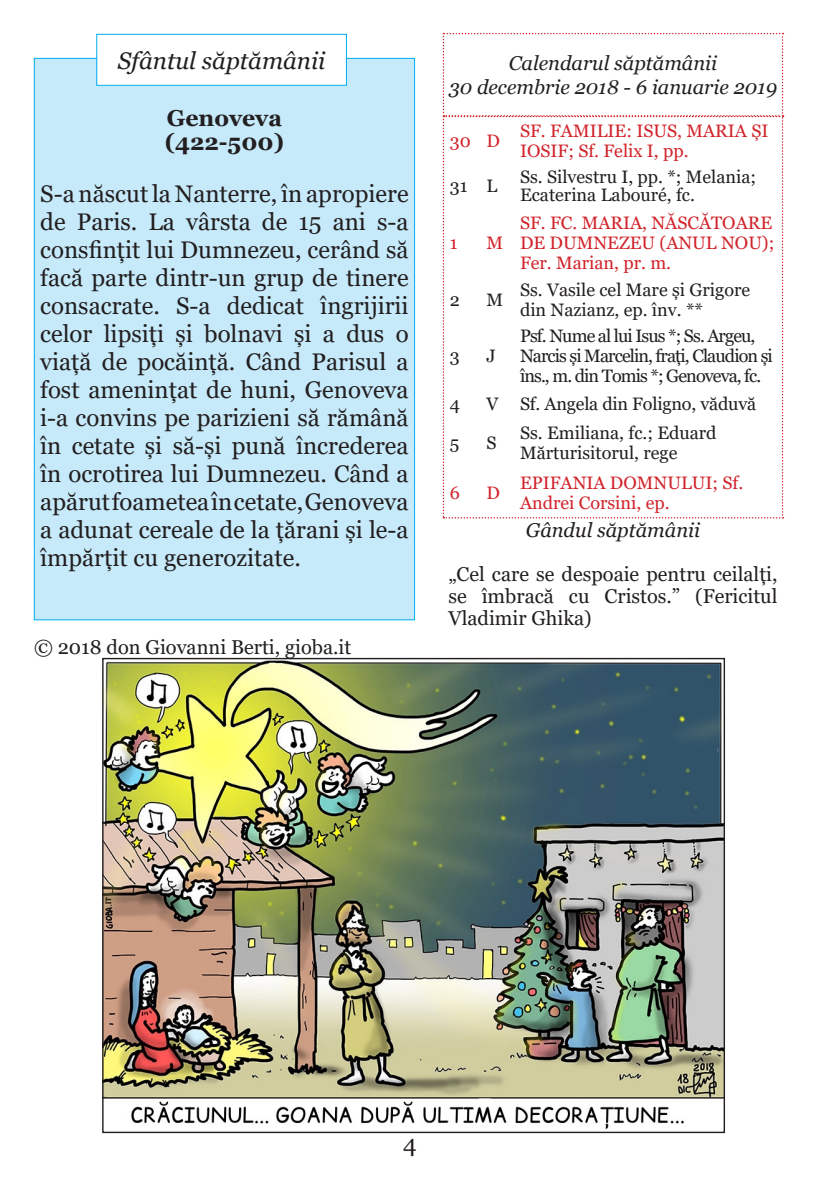
<style>
.page{position:relative;width:840px;height:1191px;background:#fff}
.page>*{position:absolute;margin:0;border:0;box-sizing:border-box;transform-origin:0 0}
.t1{font:24px/28px "Georgia";color:#231f20;text-align:justify}
.t2{font:italic 24px "Georgia";color:#231f20}
.t3{font:700 23px/24px "Georgia";color:#231f20}
.t4{font:20px/22px "Georgia";color:#231f20;text-align:justify}
.t5{font:italic 20px/24px "Georgia";color:#231f20;text-align:center}
.t6{font:18px/20px "Georgia";color:#231f20}
.t7{font:18px/20px "Georgia";color:#d1232a}
.t8{font:18px/20px "Georgia";letter-spacing:-.05em;color:#231f20}
</style>
<div class="page">
<img style="left:104px;top:660px;width:618px;height:469px">
<svg style="left:442px;top:33px;width:341px;height:485px"></svg>
<div style="left:34px;top:58px;width:380px;height:562px;background:#c6eafa"></div>
<div style="left:97px;top:34px;width:249px;height:51px;background:#fff"></div>
<div style="left:96px;top:34px;width:250px;height:52px;border:1px solid #00aeef"></div>
<p class="t2" style="left:118px;top:45px;width:209px">Sfântul săptămânii</p>
<p class="t3" style="left:165px;top:106px;width:121px">Genoveva (422-500)</p>
<p class="t1" style="left:40px;top:180px;width:370px">S-a născut la Nanterre, în apropiere de Paris. La vârsta de 15 ani s-a consfințit lui Dumnezeu, cerând să facă parte dintr-un grup de tinere consacrate. S-a dedicat îngrijirii celor lipsiți și bolnavi și a dus o viață de pocăință. Când Parisul a fost amenințat de huni, Genoveva i-a convins pe parizieni să rămână în cetate și să-și pună încrederea în ocrotirea lui Dumnezeu. Când a apărut foametea în cetate, Genoveva a adunat cereale de la țărani și le-a împărțit cu generozitate.</p>
<p class="t4" style="left:34px;top:636px;width:319px">© 2018 don Giovanni Berti, gioba.it</p>
<p class="t5" style="left:448px;top:52px;width:329px">Calendarul săptămânii<br>30 decembrie 2018 - 6 ianuarie 2019</p>
<p class="t7" style="left:449px;top:131px;width:52px">30 D</p>
<p class="t7" style="left:519px;top:121px;width:250px">SF. FAMILIE: ISUS, MARIA ȘI<br>IOSIF; Sf. Felix I, pp.</p>
<p class="t6" style="left:449px;top:176px;width:49px">31 L</p>
<p class="t6" style="left:519px;top:168px;width:237px;line-height:18px">Ss. Silvestru I, pp. *; Melania;<br>Ecaterina Labouré, fc.</p>
<p class="t7" style="left:449px;top:233px;width:9px">1</p>
<p class="t7" style="left:486px;top:233px;width:18px">M</p>
<p class="t7" style="left:519px;top:213px;width:256px;text-align:justify">SF. FC. MARIA, NĂSCĂTOARE DE DUMNEZEU (ANUL NOU); Fer. Marian, pr. m.</p>
<p class="t6" style="left:449px;top:290px;width:12px">2</p>
<p class="t6" style="left:486px;top:290px;width:18px">M</p>
<p class="t6" style="left:519px;top:280px;width:231px">Ss. Vasile cel Mare și Grigore din Nazianz, ep. înv. **</p>
<p class="t6" style="left:449px;top:346px;width:11px">3</p>
<p class="t6" style="left:486px;top:346px;width:11px">J</p>
<p class="t8" style="left:519px;top:326px;width:254px">Psf. Nume al lui Isus *; Ss. Argeu,<br>Narcis și Marcelin, frați, Claudion și îns., m. din Tomis *; Genoveva, fc.</p>
<p class="t6" style="left:449px;top:394px;width:12px">4</p>
<p class="t6" style="left:486px;top:394px;width:271px">V Sf. Angela din Foligno, văduvă</p>
<p class="t6" style="left:449px;top:433px;width:11px">5</p>
<p class="t6" style="left:486px;top:433px;width:12px">S</p>
<p class="t6" style="left:519px;top:423px;width:198px">Ss. Emiliana, fc.; Eduard<br>Mărturisitorul, rege</p>
<p class="t7" style="left:449px;top:483px;width:12px">6</p>
<p class="t7" style="left:486px;top:483px;width:15px">D</p>
<p class="t7" style="left:519px;top:473px;width:225px">EPIFANIA DOMNULUI; Sf.<br>Andrei Corsini, ep.</p>
<p class="t5" style="left:525px;top:518px;width:176px">Gândul săptămânii</p>
<p class="t4" style="left:448px;top:563px;width:330px">„Cel care se despoaie pentru ceilalţi, se îmbracă cu Cristos.” (Fericitul Vladimir Ghika)</p>
<p class="t1" style="left:403px;top:1130px;width:15px">4</p>
</div>
